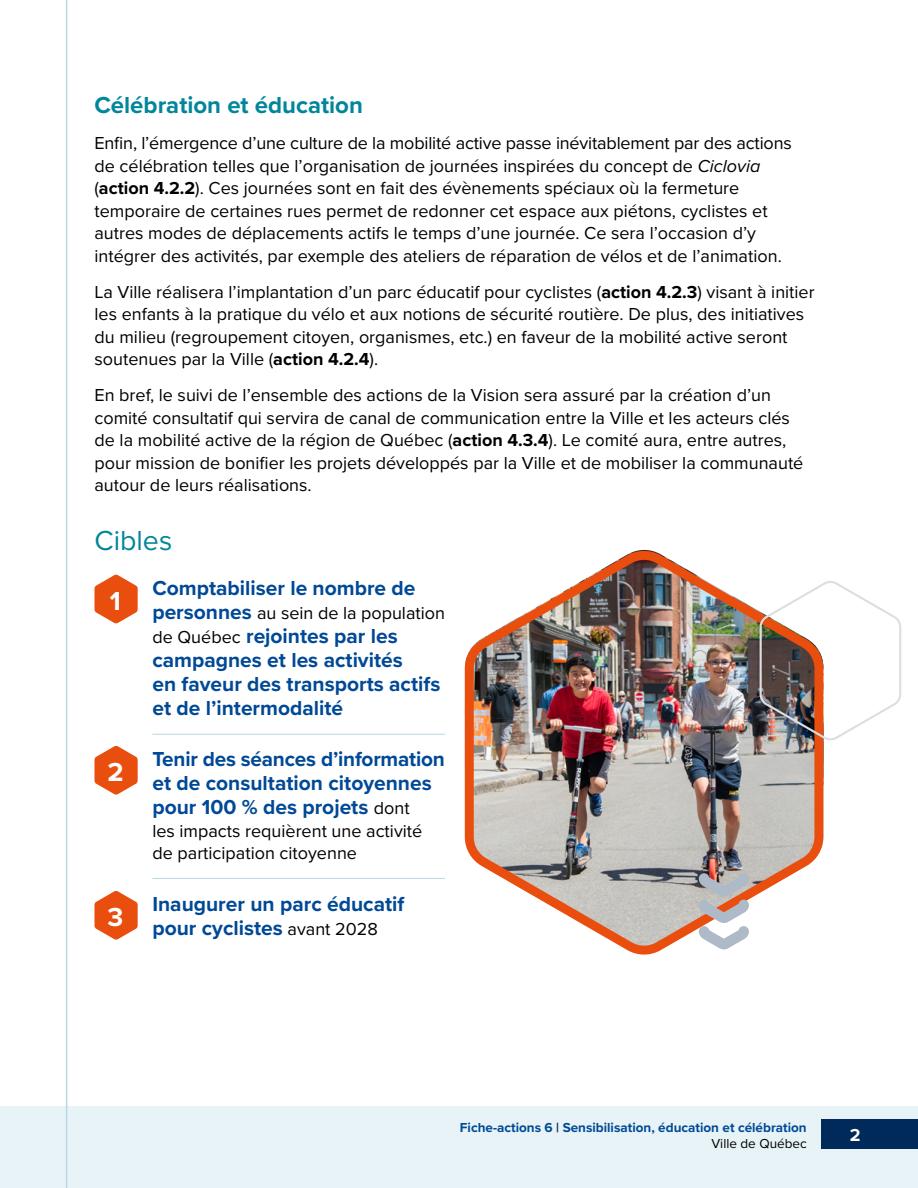
<style>
.page{position:relative;width:918px;height:1188px;background:#fff}
.page>*{position:absolute;margin:0;border:0;box-sizing:border-box;transform-origin:0 0}
.t1{font:28.5px "Proxima Nova";color:#00869a}
.t2{font:700 27px "Proxima Nova";color:#fff}
.t3{font:700 24px "Proxima Nova";color:#00869a}
.t4{font:700 21px/24px "Proxima Nova";color:#004996}
.t5{font:18px/22.5px "Proxima Nova";color:#000}
.t6{font:700 18px "Proxima Nova";color:#fff}
.t7{font:700 13.5px/16.2px "Proxima Nova";color:#004996;text-align:right}
.s1{font-style:italic}
.s2{font-weight:700}
.s3{font-weight:700;font-size:21px;color:#004996}
.s4{font-weight:400;font-size:18px;color:#000}
.s5{color:#002a5a}
.s6{font-weight:400;color:#000}
</style>
<div class="page">
<div style="left:0;top:1106px;width:918px;height:82px;background:#e7f3f6"></div>
<div style="left:821px;top:1119px;width:97px;height:30px;background:#002a5a"></div>
<svg style="left:95px;top:575px;width:43px;height:49px"></svg>
<hr style="left:152px;top:734px;width:293px;height:1px;background:#b6d9e1">
<hr style="left:66px;top:0;width:1px;height:1188px;background:#b6d9e1">
<svg style="left:95px;top:746px;width:43px;height:49px"></svg>
<hr style="left:152px;top:878px;width:293px;height:1px;background:#b6d9e1">
<svg style="left:95px;top:891px;width:43px;height:49px"></svg>
<img style="left:465px;top:551px;width:358px;height:404px">
<svg style="left:699px;top:873px;width:50px;height:77px"></svg>
<svg style="left:759px;top:578px;width:143px;height:165px"></svg>
<h3 class="t3" style="left:94px;top:88px;width:270px">Célébration et éducation</h3>
<p class="t5" style="left:94px;top:131px;width:699px">Enfin, l’émergence d’une culture de la mobilité active passe inévitablement par des actions de célébration telles que l’organisation de journées inspirées du concept de <span class="s1">Ciclovia </span>(<span class="s2">action 4.2.2</span>). Ces journées sont en fait des évènements spéciaux où la fermeture temporaire de certaines rues permet de redonner cet espace aux piétons, cyclistes et autres modes de déplacements actifs le temps d’une journée. Ce sera l’occasion d’y intégrer des activités, par exemple des ateliers de réparation de vélos et de l’animation.</p>
<p class="t5" style="left:94px;top:280px;width:722px">La Ville réalisera l’implantation d’un parc éducatif pour cyclistes (<span class="s2">action 4.2.3</span>) visant à initier les enfants à la pratique du vélo et aux notions de sécurité routière. De plus, des initiatives du milieu (regroupement citoyen, organismes, etc.) en faveur de la mobilité active seront soutenues par la Ville (<span class="s2">action 4.2.4</span>).</p>
<p class="t5" style="left:94px;top:383px;width:710px">En bref, le suivi de l’ensemble des actions de la Vision sera assuré par la création d’un comité consultatif qui servira de canal de communication entre la Ville et les acteurs clés de la mobilité active de la région de Québec (<span class="s2">action 4.3.4</span>). Le comité aura, entre autres, pour mission de bonifier les projets développés par la Ville et de mobiliser la communauté autour de leurs réalisations.</p>
<h4 class="t1" style="left:94px;top:519px;width:79px">Cibles</h4>
<p class="t2" style="left:110px;top:581px;width:13px">1</p>
<p class="t2" style="left:107px;top:752px;width:18px">2</p>
<p class="t2" style="left:108px;top:897px;width:17px">3</p>
<p class="t4" style="left:152px;top:576px;width:265px">Comptabiliser le nombre de</p>
<p class="t5" style="left:152px;top:601px;width:294px"><span class="s3">personnes</span> au sein de la population</p>
<p class="t4" style="left:152px;top:624px;width:290px"><span class="s4">de Québec</span> rejointes par les campagnes et les activités<br>en faveur des transports actifs et de l’intermodalité</p>
<p class="t4" style="left:152px;top:747px;width:294px">Tenir des séances d’information et de consultation citoyennes pour 100 % des projets <span class="s4">dont</span></p>
<p class="t5" style="left:152px;top:819px;width:271px">les impacts requièrent une activité de participation citoyenne</p>
<p class="t4" style="left:152px;top:892px;width:254px">Inaugurer un parc éducatif pour cyclistes <span class="s4">avant 2028</span></p>
<p class="t7" style="left:460px;top:1119px;width:348px">Fiche-actions 6 <span class="s5">|</span> Sensibilisation, éducation et célébration<br><span class="s6">Ville de Québec</span></p>
<p class="t6" style="left:850px;top:1122px;width:12px">2</p>
</div>
